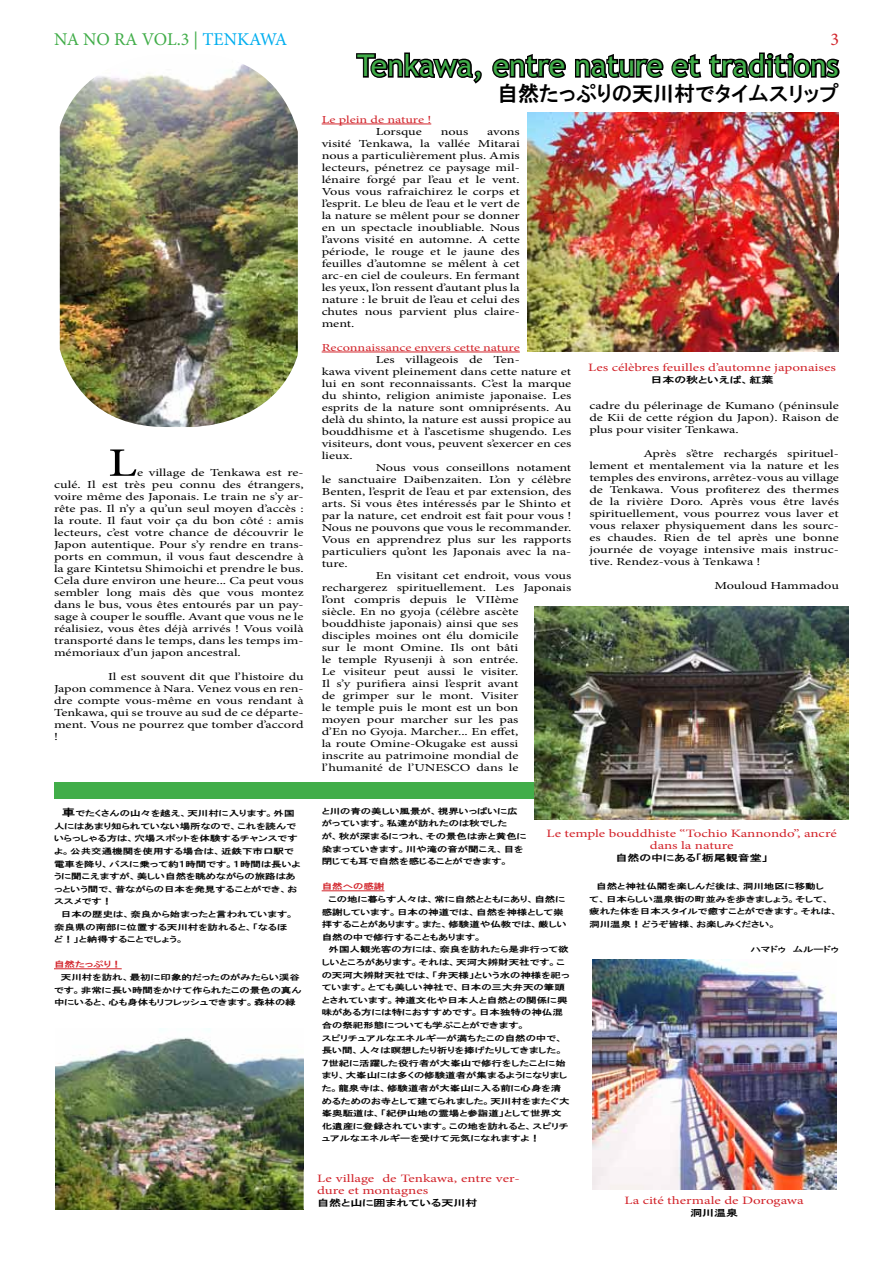
<style>
.page{position:relative;width:893px;height:1263px;background:#fff}
.page>*{position:absolute;margin:0;border:0;box-sizing:border-box;transform-origin:0 0}
.t1{font:40.5px "Minion Pro";color:#000;scale:1.33 1}
.t2{font:30px "Trebuchet MS";color:#41ad49}
.t3{font:21px "HGP Gothic E";color:#000}
.t4{font:18px "Minion Pro";letter-spacing:-.01em;color:#41ad49}
.t5{font:18px "Minion Pro";color:#d2232a}
.t6{font:11.25px/12px "Minion Pro";color:#d2232a;text-align:center;scale:1.33 1}
.t7{font:10.65px/12px "Minion Pro";letter-spacing:-.005em;color:#000;text-align:justify;scale:1.33 1}
.t8{font:10.65px "Minion Pro";letter-spacing:-.005em;color:#d2232a;scale:1.33 1}
.t9{font:9px "HGP Gothic E";color:#000;scale:1.33 1}
.t10{font:7.8px/12.6px "HGP Gothic E";color:#000;scale:1.33 1}
.t11{font:7.8px "HGP Gothic E";color:#d2232a;scale:1.33 1}
.s1{color:#00aeef}
.s2{font-size:10.2px}
</style>
<div class="page">
<div style="left:54px;top:782px;width:785px;height:16px;background:#41ad49"></div>
<hr style="left:54px;top:968px;width:68px;height:1px;background:#d2232a">
<hr style="left:322px;top:890px;width:62px;height:1px;background:#d2232a">
<hr style="left:322px;top:124px;width:109px;height:1px;background:#d2232a">
<hr style="left:322px;top:352px;width:198px;height:1px;background:#d2232a">
<svg style="left:356px;top:52px;width:126px;height:32px"></svg>
<svg style="left:492px;top:52px;width:348px;height:102px"></svg>
<img style="left:60px;top:64px;width:238px;height:363px">
<img style="left:56px;top:1028px;width:248px;height:181px">
<img style="left:535px;top:606px;width:313px;height:213px">
<img style="left:528px;top:112px;width:311px;height:239px">
<img style="left:592px;top:960px;width:244px;height:229px">
<h3 class="t4" style="left:54px;top:27px;width:235px">NA NO RA VOL.3 | <span class="s1">TENKAWA</span></h3>
<h3 class="t5" style="left:830px;top:27px;width:10px">3</h3>
<h1 class="t1" style="left:108px;top:436px;width:23px">L</h1>
<p class="t7" style="left:54px;top:466px;width:189px;text-indent:83px">e village de Tenkawa est re&shy;culé. Il est très peu connu des étrangers, voire même des Japonais. Le train ne s’y ar&shy;rête pas. Il n’y a qu’un seul moyen d’accès : la route. Il faut voir ça du bon côté : amis lecteurs, c’est votre chance de découvrir le Japon autentique. Pour s’y rendre en trans&shy;ports en commun, il vous faut descendre à la gare Kintetsu Shimoichi et prendre le bus.<br>Cela dure environ une heure... Ca peut vous sembler long mais dès que vous montez dans le bus, vous êtes entourés par un pay&shy;sage à couper le souffle. Avant que vous ne le réalisiez, vous êtes déjà arrivés ! Vous voilà transporté dans le temps, dans les temps im&shy;mémoriaux d’un japon ancestral.</p>
<p class="t7" style="left:54px;top:670px;width:189px;text-indent:54px">Il est souvent dit que l’histoire du Japon commence à Nara. Venez vous en ren&shy;dre compte vous-même en vous rendant à Tenkawa, qui se trouve au sud de ce départe&shy;ment. Vous ne pourrez que tomber d’accord !</p>
<h2 class="t2" style="left:357px;top:48px;width:483px">Tenkawa, entre nature et traditions</h2>
<h3 class="t3" style="left:497px;top:83px;width:343px">自然たっぷりの天川村でタイムスリップ</h3>
<p class="t8" style="left:322px;top:112px;width:84px">Le plein de nature !</p>
<p class="t7" style="left:376px;top:126px;width:36px">Lorsque</p>
<p class="t7" style="left:441px;top:126px;width:22px">nous</p>
<p class="t7" style="left:322px;top:126px;width:150px;text-indent:166px">avons visité Tenkawa, la vallée Mitarai nous a particulièrement plus. Amis lecteurs, pénetrez ce paysage mil&shy;lénaire forgé par l’eau et le vent.<br>Vous vous rafraichirez le corps et l’esprit. Le bleu de l’eau et le vert de la nature se mêlent pour se donner en un spectacle inoubliable. Nous l’avons visité en automne. A cette période, le rouge et le jaune des feuilles d’automne se mêlent à cet arc-en ciel de couleurs. En fermant les yeux, l’on ressent d’autant plus la nature : le bruit de l’eau et celui des chutes nous parvient plus claire&shy;ment.</p>
<p class="t8" style="left:322px;top:340px;width:150px">Reconnaissance envers cette nature</p>
<p class="t7" style="left:376px;top:354px;width:110px">Les villageois de Ten-</p>
<p class="t7" style="left:322px;top:366px;width:189px">kawa vivent pleinement dans cette nature et</p>
<p class="t7" style="left:322px;top:378px;width:189px">lui en sont reconnaissants. C’est la marque</p>
<p class="t7" style="left:322px;top:390px;width:189px">du shinto, religion animiste japonaise. Les</p>
<p class="t7" style="left:322px;top:402px;width:189px">esprits de la nature sont omniprésents. Au</p>
<p class="t7" style="left:322px;top:414px;width:189px">delà du shinto, la nature est aussi propice au</p>
<p class="t7" style="left:322px;top:426px;width:189px">bouddhisme et à l’ascetisme shugendo. Les</p>
<p class="t7" style="left:322px;top:438px;width:189px">visiteurs, dont vous, peuvent s’exercer en ces</p>
<p class="t7" style="left:322px;top:450px;width:25px">lieux.</p>
<p class="t7" style="left:376px;top:462px;width:149px">Nous vous conseillons notament</p>
<p class="t7" style="left:322px;top:474px;width:189px">le sanctuaire Daibenzaiten. L’on y célèbre</p>
<p class="t7" style="left:322px;top:486px;width:189px">Benten, l’esprit de l’eau et par extension, des</p>
<p class="t7" style="left:322px;top:498px;width:189px">arts. Si vous êtes intéressés par le Shinto et</p>
<p class="t7" style="left:322px;top:510px;width:189px">par la nature, cet endroit est fait pour vous !</p>
<p class="t7" style="left:322px;top:522px;width:189px">Nous ne pouvons que vous le recommander.</p>
<p class="t7" style="left:322px;top:534px;width:189px">Vous en apprendrez plus sur les rapports</p>
<p class="t7" style="left:322px;top:546px;width:189px">particuliers qu’ont les Japonais avec la na-</p>
<p class="t7" style="left:322px;top:558px;width:21px">ture.</p>
<p class="t7" style="left:376px;top:570px;width:149px">En visitant cet endroit, vous vous</p>
<p class="t7" style="left:322px;top:582px;width:189px">rechargerez spirituellement. Les Japonais</p>
<p class="t7" style="left:322px;top:594px;width:149px">l’ont compris depuis le VIIème</p>
<p class="t7" style="left:322px;top:606px;width:149px">siècle. En no gyoja (célèbre ascète</p>
<p class="t7" style="left:322px;top:618px;width:149px">bouddhiste japonais) ainsi que ses</p>
<p class="t7" style="left:322px;top:630px;width:149px">disciples moines ont élu domicile</p>
<p class="t7" style="left:322px;top:642px;width:149px">sur le mont Omine. Ils ont bâti</p>
<p class="t7" style="left:322px;top:654px;width:149px">le temple Ryusenji à son entrée.</p>
<p class="t7" style="left:322px;top:666px;width:149px">Le visiteur peut aussi le visiter.</p>
<p class="t7" style="left:322px;top:678px;width:149px">Il s’y purifiera ainsi l’esprit avant</p>
<p class="t7" style="left:322px;top:690px;width:149px">de grimper sur le mont. Visiter</p>
<p class="t7" style="left:322px;top:702px;width:149px">le temple puis le mont est un bon</p>
<p class="t7" style="left:322px;top:714px;width:149px">moyen pour marcher sur les pas</p>
<p class="t7" style="left:322px;top:726px;width:149px">d’En no Gyoja. Marcher... En effet,</p>
<p class="t7" style="left:322px;top:738px;width:149px">la route Omine-Okugake est aussi</p>
<p class="t7" style="left:322px;top:750px;width:149px">inscrite au patrimoine mondial de</p>
<p class="t7" style="left:322px;top:762px;width:149px">l’humanité de l’UNESCO dans le</p>
<p class="t6" style="left:588px;top:361px;width:188px">Les célèbres feuilles d’automne japonaises</p>
<p class="t9" style="left:650px;top:375px;width:94px">日本の秋といえば、紅葉</p>
<p class="t7" style="left:589px;top:400px;width:189px">cadre du pélerinage de Kumano (péninsule de Kii de cette région du Japon). Raison de plus pour visiter Tenkawa.</p>
<p class="t7" style="left:589px;top:448px;width:189px;text-indent:54px">Après s’être rechargés spirituel&shy;lement et mentalement via la nature et les temples des environs, arrêtez-vous au village de Tenkawa. Vous profiterez des thermes de la rivière Doro. Après vous être lavés spirituellement, vous pourrez vous laver et vous relaxer physiquement dans les sourc&shy;es chaudes. Rien de tel après une bonne journée de voyage intensive mais instruc&shy;tive. Rendez-vous à Tenkawa !</p>
<p class="t7" style="left:714px;top:580px;width:95px">Mouloud Hammadou</p>
<p class="t10" style="left:54px;top:807px;width:187px;text-indent:8px"><span class="s2">車</span>でたくさんの山々を越え、天川村に入ります。外国人にはあまり知られていない場所なので、これを読んでいらっしゃる方は、穴場スポットを体験するチャンスですよ。公共交通機関を使用する場合は、近鉄下市口駅で電車を降り、バスに乗って約１時間です。１時間は長いように聞こえますが、美しい自然を眺めながらの旅路はあっという間で、昔ながらの日本を発見することができ、おススメです！<br>　日本の歴史は、奈良から始まったと言われています。奈良県の南部に位置する天川村を訪れると、「なるほ<br>ど！」と納得することでしょう。</p>
<p class="t11" style="left:54px;top:961px;width:52px">自然たっぷり！</p>
<p class="t10" style="left:54px;top:971px;width:188px">　天川村を訪れ、最初に印象的だったのがみたらい渓谷です。非常に長い時間をかけて作られたこの景色の真ん中にいると、心も身体もリフレッシュできます。森林の緑</p>
<p class="t10" style="left:322px;top:805px;width:156px">と川の青の美しい風景が、視界いっぱいに広がっています。私達が訪れたのは秋でした<br>が、秋が深まるにつれ、その景色は赤と黄色に染まっていきます。川や滝の音が聞こえ、目を閉じても耳で自然を感じることができます。</p>
<p class="t11" style="left:322px;top:883px;width:49px">自然への感謝</p>
<p class="t10" style="left:322px;top:893px;width:188px">　この地に暮らす人々は、常に自然とともにあり、自然に感謝しています。日本の神道では、自然を神様として崇拝することがあります。また、修験道や仏教では、厳しい自然の中で修行することもあります。<br>　外国人観光客の方には、奈良を訪れたら是非行って欲しいところがあります。それは、天河大辨財天社です。この天河大辨財天社では、「弁天様」という水の神様を祀っています。とても美しい神社で、日本の三大弁天の筆頭とされています。神道文化や日本人と自然との関係に興味がある方には特におすすめです。日本独特の神仏混合の祭祀形態についても学ぶことができます。<br>スピリチュアルなエネルギーが満ちたこの自然の中で、長い間、人々は瞑想したり祈りを捧げたりしてきました。<br>７世紀に活躍した役行者が大峯山で修行をしたことに始まり、大峯山には多くの修験道者が集まるようになりました。龍泉寺は、修験道者が大峯山に入る前に心身を清めるためのお寺として建てられました。天川村をまたぐ大峯奥駈道は、「紀伊山地の霊場と参詣道」として世界文化遺産に登録されています。この地を訪れると、スピリチュアルなエネルギーを受けて元気になれますよ！</p>
<p class="t6" style="left:547px;top:827px;width:220px">Le temple bouddhiste “Tochio Kannondo”, ancré dans la nature</p>
<p class="t9" style="left:615px;top:853px;width:116px">自然の中にある「栃尾観音堂」</p>
<p class="t10" style="left:589px;top:880px;width:189px">　自然と神社仏閣を楽しんだ後は、洞川地区に移動し<br>て、日本らしい温泉街の町並みを歩きましょう。そして、疲れた体を日本スタイルで癒すことができます。それは、洞川温泉！どうぞ皆様、お楽しみください。</p>
<p class="t10" style="left:750px;top:943px;width:68px">ハマドゥ　ムルードゥ</p>
<p class="t6" style="left:317px;top:1172px;width:154px;text-align:left">Le village de Tenkawa, entre ver&shy;dure et montagnes</p>
<p class="t9" style="left:317px;top:1198px;width:122px">自然と山に囲まれている天川村</p>
<p class="t6" style="left:624px;top:1195px;width:136px">La cité thermale de Dorogawa</p>
<p class="t9" style="left:690px;top:1208px;width:38px">洞川温泉</p>
</div>
